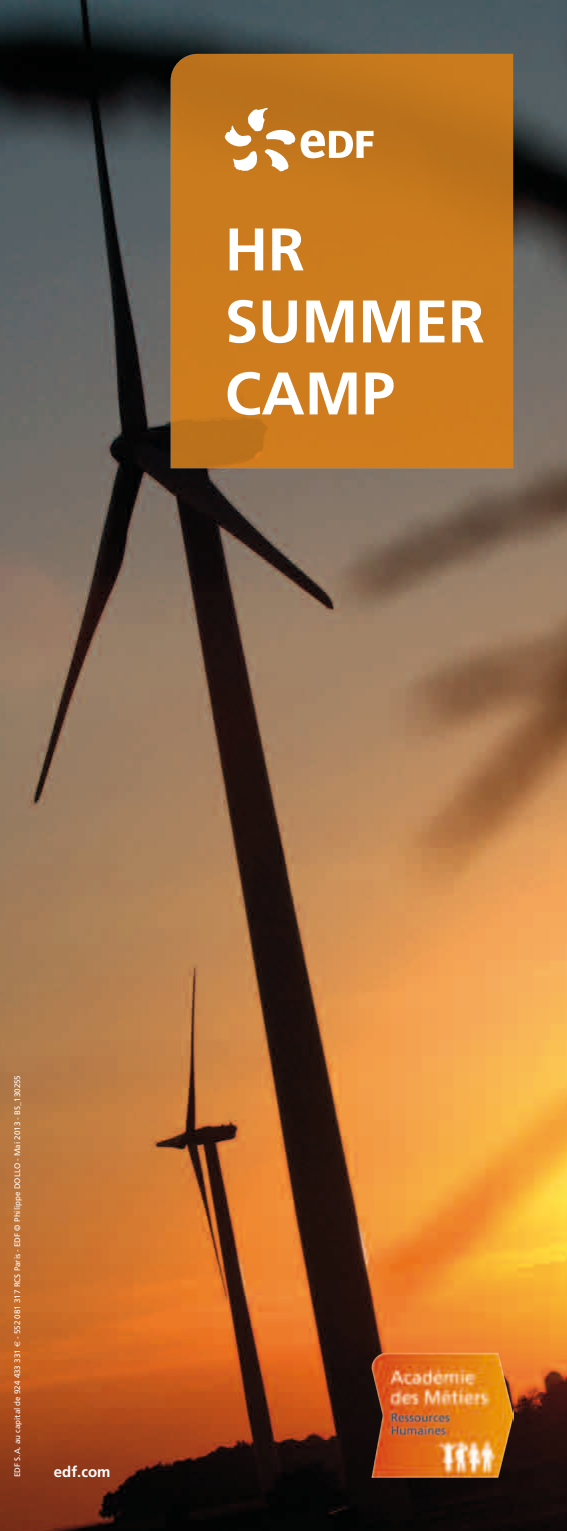
<style>
.page{position:relative;width:567px;height:1531px;background:#fff}
.page>*{position:absolute;margin:0;border:0;box-sizing:border-box;transform-origin:0 0}
.t1{font:700 60px/72px "Frutiger";color:#fff}
.t2{font:700 15px "Frutiger";color:#fff}
.t3{font:8px "Frutiger";color:#fff}
.s1{font-family:"Euro Sans"}
</style>
<div class="page">
<img style="left:0;top:0;width:567px;height:1531px">
<svg style="left:171px;top:54px;width:342px;height:414px;background:#c8791c"></svg>
<svg style="left:225px;top:108px;width:70px;height:63px"></svg>
<svg style="left:301px;top:130px;width:73px;height:28px"></svg>
<img style="left:371px;top:1350px;width:142px;height:129px">
<h1 class="t1" style="left:225px;top:214px;width:256px">HR<br>SUMMER<br>CAMP</h1>
<p class="t3" style="left:13px;top:1477px;width:403px;rotate:-90deg">EDF S.A. au capital de 924 433 331 <span class="s1">e</span> - 552 081 317 RCS Paris - EDF © Philippe DOLLO - Mai 2013 - BS_130255</p>
<h2 class="t2" style="left:54px;top:1463px;width:58px">EDF.COM</h2>
</div>
